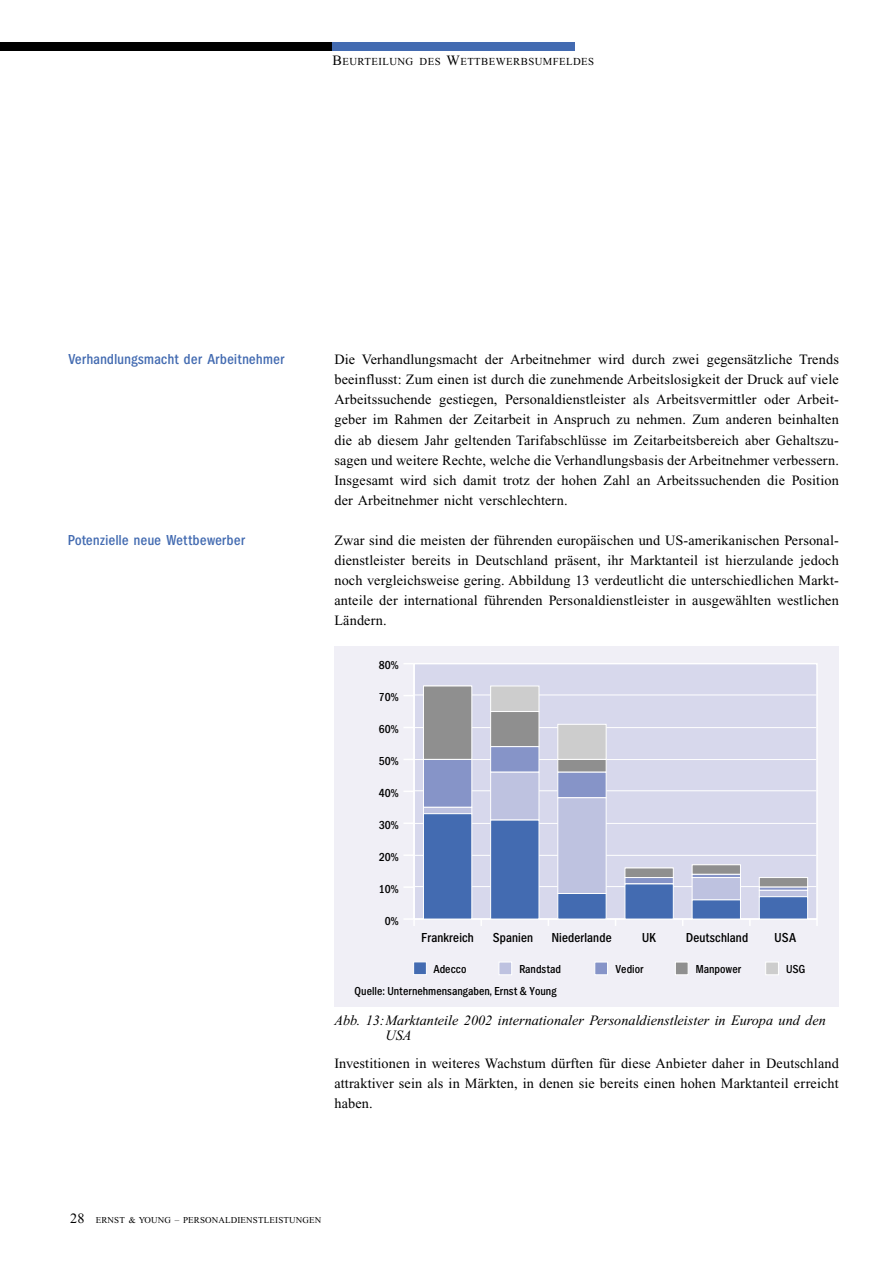
<style>
.page{position:relative;width:893px;height:1263px;background:#fff}
.page>*{position:absolute;margin:0;border:0;box-sizing:border-box;transform-origin:0 0}
.t1{font:15px "EY Gothic Cond Med";letter-spacing:.01em;color:#436bb1}
.t2{font:14.25px/20.1px "Times";letter-spacing:.01em;color:#000;text-align:justify}
.t3{font:italic 14.25px/15px "Times";color:#000}
.t4{font:13.5px "EY Gothic Cond Med";color:#000}
.t5{font:12px "EY Gothic Cond Med";color:#000}
.t6{font:10.65px "Times";letter-spacing:.04em;color:#000}
.t7{font:9px "Times";letter-spacing:.02em;color:#000}
.s1{font-size:14.25px}
</style>
<div class="page">
<div style="left:0;top:43px;width:332px;height:8px;background:#000"></div>
<div style="left:332px;top:43px;width:243px;height:8px;background:#436bb1"></div>
<div style="left:334px;top:646px;width:504px;height:361px;background:#f0eff6"></div>
<div style="left:413px;top:663px;width:404px;height:257px;background:#d7d8ec;border:2px solid #fff"></div>
<hr style="left:413px;top:695px;width:403px;height:1px;background:#fff">
<hr style="left:413px;top:727px;width:403px;height:1px;background:#fff">
<hr style="left:413px;top:759px;width:403px;height:1px;background:#fff">
<hr style="left:413px;top:790px;width:403px;height:1px;background:#fff">
<hr style="left:413px;top:823px;width:403px;height:1px;background:#fff">
<hr style="left:413px;top:855px;width:403px;height:1px;background:#fff">
<hr style="left:413px;top:886px;width:403px;height:1px;background:#fff">
<div style="left:413px;top:962px;width:14px;height:13px;background:#436bb1;border:1px solid #fff"></div>
<div style="left:498px;top:962px;width:14px;height:13px;background:#bec2e0;border:1px solid #fff"></div>
<div style="left:594px;top:962px;width:14px;height:13px;background:#8694c8;border:1px solid #fff"></div>
<div style="left:675px;top:962px;width:13px;height:13px;background:#8f8f8f;border:1px solid #fff"></div>
<div style="left:765px;top:962px;width:13px;height:13px;background:#cdcdcd;border:1px solid #fff"></div>
<hr style="left:414px;top:918px;width:403px;height:2px;background:#fff">
<hr style="left:413px;top:664px;width:2px;height:255px;background:#fff">
<svg style="left:404px;top:918px;width:11px;height:8px"></svg>
<div style="left:490px;top:686px;width:49px;height:26px;background:#cdcdcd;border:1px solid #fff"></div>
<div style="left:557px;top:724px;width:49px;height:36px;background:#cdcdcd;border:1px solid #fff"></div>
<div style="left:423px;top:686px;width:49px;height:74px;background:#8f8f8f;border:1px solid #fff"></div>
<div style="left:490px;top:711px;width:49px;height:36px;background:#8f8f8f;border:1px solid #fff"></div>
<div style="left:557px;top:759px;width:49px;height:14px;background:#8f8f8f;border:1px solid #fff"></div>
<div style="left:624px;top:868px;width:49px;height:10px;background:#8f8f8f"></div>
<div style="left:691px;top:864px;width:49px;height:11px;background:#8f8f8f;border:1px solid #fff"></div>
<div style="left:758px;top:877px;width:50px;height:11px;background:#8f8f8f;border:1px solid #fff"></div>
<div style="left:423px;top:759px;width:49px;height:49px;background:#8694c8;border:1px solid #fff"></div>
<div style="left:490px;top:746px;width:49px;height:27px;background:#8694c8;border:1px solid #fff"></div>
<div style="left:557px;top:772px;width:49px;height:26px;background:#8694c8;border:1px solid #fff"></div>
<div style="left:624px;top:877px;width:49px;height:7px;background:#8694c8;border:1px solid #fff"></div>
<svg style="left:691px;top:874px;width:49px;height:3px"></svg>
<svg style="left:758px;top:887px;width:50px;height:3px"></svg>
<div style="left:423px;top:807px;width:49px;height:7px;background:#bec2e0;border:1px solid #fff"></div>
<div style="left:490px;top:772px;width:49px;height:48px;background:#bec2e0;border:1px solid #fff"></div>
<div style="left:557px;top:797px;width:49px;height:97px;background:#bec2e0;border:1px solid #fff"></div>
<div style="left:691px;top:877px;width:49px;height:23px;background:#bec2e0;border:1px solid #fff"></div>
<div style="left:758px;top:890px;width:50px;height:7px;background:#bec2e0;border:1px solid #fff"></div>
<div style="left:423px;top:813px;width:49px;height:106px;background:#436bb1;border:1px solid #fff"></div>
<div style="left:490px;top:820px;width:49px;height:99px;background:#436bb1;border:1px solid #fff"></div>
<div style="left:557px;top:893px;width:49px;height:26px;background:#436bb1;border:1px solid #fff"></div>
<div style="left:624px;top:884px;width:49px;height:35px;background:#436bb1"></div>
<div style="left:691px;top:900px;width:49px;height:19px;background:#436bb1"></div>
<div style="left:758px;top:896px;width:50px;height:23px;background:#436bb1;border:1px solid #fff"></div>
<p class="t6" style="left:332px;top:58px;width:263px"><span class="s1">B</span>EURTEILUNG DES <span class="s1">W</span>ETTBEWERBSUMFELDES</p>
<p class="t1" style="left:69px;top:355px;width:218px">Verhandlungsmacht der Arbeitnehmer</p>
<p class="t1" style="left:69px;top:536px;width:179px">Potenzielle neue Wettbewerber</p>
<p class="t2" style="left:334px;top:351px;width:506px">Die Verhandlungsmacht der Arbeitnehmer wird durch zwei gegensätzliche Trends beeinflusst: Zum einen ist durch die zunehmende Arbeitslosigkeit der Druck auf viele Arbeitssuchende gestiegen, Personaldienstleister als Arbeitsvermittler oder Arbeit&shy;geber im Rahmen der Zeitarbeit in Anspruch zu nehmen. Zum anderen beinhalten die ab diesem Jahr geltenden Tarifabschlüsse im Zeitarbeitsbereich aber Gehaltszu&shy;sagen und weitere Rechte, welche die Verhandlungsbasis der Arbeitnehmer verbessern.<br>Insgesamt wird sich damit trotz der hohen Zahl an Arbeitssuchenden die Position der Arbeitnehmer nicht verschlechtern.</p>
<p class="t2" style="left:334px;top:532px;width:506px">Zwar sind die meisten der führenden europäischen und US-amerikanischen Personal&shy;dienstleister bereits in Deutschland präsent, ihr Marktanteil ist hierzulande jedoch noch vergleichsweise gering. Abbildung 13 verdeutlicht die unterschiedlichen Markt&shy;anteile der international führenden Personaldienstleister in ausgewählten westlichen Ländern.</p>
<p class="t5" style="left:379px;top:662px;width:21px">80%</p>
<p class="t5" style="left:379px;top:694px;width:21px">70%</p>
<p class="t5" style="left:379px;top:726px;width:21px">60%</p>
<p class="t5" style="left:379px;top:758px;width:21px">50%</p>
<p class="t5" style="left:379px;top:790px;width:21px">40%</p>
<p class="t5" style="left:379px;top:822px;width:21px">30%</p>
<p class="t5" style="left:379px;top:854px;width:21px">20%</p>
<p class="t5" style="left:379px;top:885px;width:21px">10%</p>
<p class="t5" style="left:385px;top:917px;width:15px">0%</p>
<p class="t4" style="left:422px;top:934px;width:54px">Frankreich</p>
<p class="t4" style="left:493px;top:934px;width:42px">Spanien</p>
<p class="t4" style="left:552px;top:934px;width:62px">Niederlande</p>
<p class="t4" style="left:643px;top:934px;width:15px">UK</p>
<p class="t4" style="left:775px;top:934px;width:23px">USA</p>
<p class="t4" style="left:686px;top:934px;width:64px">Deutschland</p>
<p class="t5" style="left:434px;top:965px;width:35px">Adecco</p>
<p class="t5" style="left:520px;top:965px;width:43px">Randstad</p>
<p class="t5" style="left:616px;top:965px;width:30px">Vedior</p>
<p class="t5" style="left:696px;top:965px;width:47px">Manpower</p>
<p class="t5" style="left:786px;top:965px;width:21px">USG</p>
<p class="t5" style="left:355px;top:988px;width:203px">Quelle: Unternehmensangaben, Ernst &amp; Young</p>
<p class="t3" style="left:385px;top:1014px;width:442px;text-indent:-51px">Abb. 13:Marktanteile 2002 internationaler Personaldienstleister in Europa und den<br>USA</p>
<p class="t2" style="left:334px;top:1054px;width:506px">Investitionen in weiteres Wachstum dürften für diese Anbieter daher in Deutschland attraktiver sein als in Märkten, in denen sie bereits einen hohen Marktanteil erreicht haben.</p>
<p class="t2" style="left:70px;top:1210px;width:16px">28</p>
<p class="t7" style="left:96px;top:1217px;width:227px">ERNST &amp; YOUNG – PERSONALDIENSTLEISTUNGEN</p>
</div>
